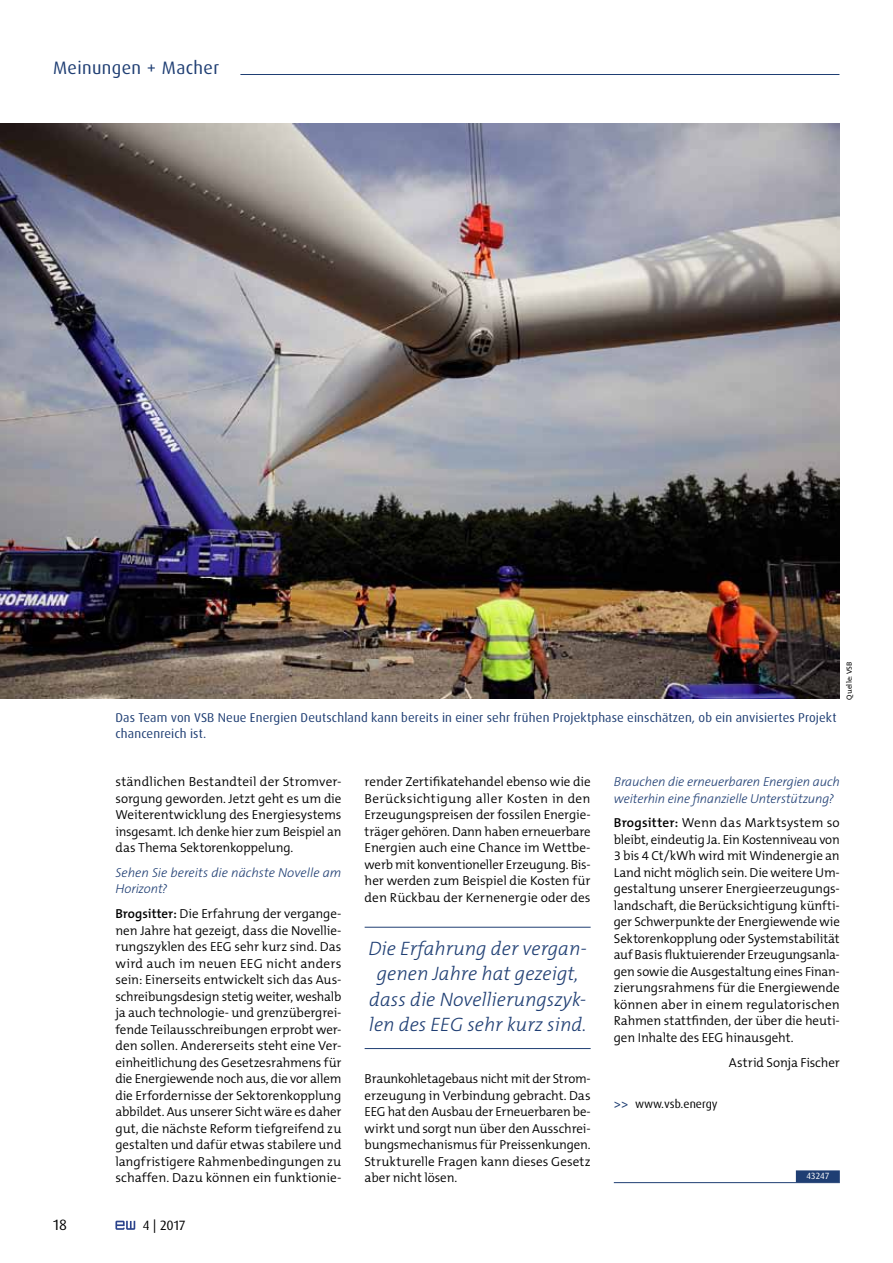
<style>
.page{position:relative;width:893px;height:1263px;background:#fff}
.page>*{position:absolute;margin:0;border:0;box-sizing:border-box;transform-origin:0 0}
.t1{font:italic 300 19.5px/25.5px "The Mix B3";color:#1f3e73;text-align:center}
.t2{font:18px "Dax OT";letter-spacing:.02em;color:#1f3e73}
.t3{font:15px "Dax OT";color:#000}
.t4{font:13.5px "Dax OT";color:#000}
.t5{font:300 13.05px/16.5px "The Mix B4";letter-spacing:-.005em;color:#000;text-align:justify}
.t6{font:italic 300 13.05px/16.5px "The Sans";letter-spacing:-.01em;color:#1f3e73}
.t7{font:12.75px/15.3px "Dax OT";letter-spacing:.01em;color:#1f3e73}
.t8{font:11.7px "Dax OT";color:#000}
.t9{font:9px "Dax OT";letter-spacing:.025em;color:#fff}
.t10{font:7.5px "The Mix";letter-spacing:.005em;color:#000}
.s1{font-family:"The Mix B6";font-weight:600}
.s2{font-size:15.75px;color:#1f3e73}
</style>
<div class="page">
<svg style="left:115px;top:1221px;width:20px;height:9px"></svg>
<hr style="left:240px;top:74px;width:599px;height:1px;background:#1f3e73">
<div style="left:796px;top:1170px;width:44px;height:12px;background:#1f3e73"></div>
<hr style="left:614px;top:1182px;width:226px;height:1px;background:#1f3e73">
<hr style="left:365px;top:927px;width:226px;height:1px;background:#1f3e73">
<hr style="left:365px;top:1048px;width:226px;height:1px;background:#1f3e73">
<img style="left:0;top:123px;width:840px;height:576px">
<h2 class="t2" style="left:53px;top:57px;width:167px">Meinungen + Macher</h2>
<p class="t7" style="left:115px;top:710px;width:723px">Das Team von VSB Neue Energien Deutschland kann bereits in einer sehr frühen Projektphase einschätzen, ob ein anvisiertes Projekt chancenreich ist.</p>
<p class="t10" style="left:844px;top:699px;width:39px;rotate:-90deg">Quelle: VSB</p>
<p class="t5" style="left:115px;top:774px;width:227px">ständlichen Bestandteil der Stromver&shy;sorgung geworden. Jetzt geht es um die Weiterentwicklung des Energiesystems insgesamt. Ich denke hier zum Beispiel an das Thema Sektorenkoppelung.</p>
<p class="t6" style="left:115px;top:864px;width:227px">Sehen Sie bereits die nächste Novelle am<br>Horizont?</p>
<p class="t5" style="left:115px;top:906px;width:228px"><span class="s1">Brogsitter:</span> Die Erfahrung der vergange&shy;nen Jahre hat gezeigt, dass die Novellie&shy;rungszyklen des EEG sehr kurz sind. Das wird auch im neuen EEG nicht anders sein: Einerseits entwickelt sich das Aus&shy;schreibungsdesign stetig weiter, weshalb ja auch technologie- und grenzübergrei&shy;fende Teilausschreibungen erprobt wer&shy;den sollen. Andererseits steht eine Ver&shy;einheitlichung des Gesetzesrahmens für die Energiewende noch aus, die vor allem die Erfordernisse der Sektorenkopplung abbildet. Aus unserer Sicht wäre es daher gut, die nächste Reform tiefgreifend zu gestalten und dafür etwas stabilere und langfristigere Rahmenbedingungen zu schaffen. Dazu können ein funktionie-</p>
<p class="t3" style="left:53px;top:1215px;width:16px">18</p>
<p class="t4" style="left:143px;top:1216px;width:44px">4 | 2017</p>
<p class="t5" style="left:365px;top:774px;width:228px">render Zertifikatehandel ebenso wie die Berücksichtigung aller Kosten in den Erzeugungspreisen der fossilen Energie&shy;träger gehören. Dann haben erneuerbare Energien auch eine Chance im Wettbe&shy;werb mit konventioneller Erzeugung. Bis&shy;her werden zum Beispiel die Kosten für den Rückbau der Kernenergie oder des</p>
<h1 class="t1" style="left:368px;top:936px;width:220px">Die Erfahrung der vergan&shy;genen Jahre hat gezeigt, dass die Novellierungszyk&shy;len des EEG sehr kurz sind.</h1>
<p class="t5" style="left:365px;top:1071px;width:227px">Braunkohletagebaus nicht mit der Strom&shy;erzeugung in Verbindung gebracht. Das EEG hat den Ausbau der Erneuerbaren be&shy;wirkt und sorgt nun über den Ausschrei&shy;bungsmechanismus für Preissenkungen.<br>Strukturelle Fragen kann dieses Gesetz aber nicht lösen.</p>
<p class="t6" style="left:614px;top:773px;width:227px">Brauchen die erneuerbaren Energien auch weiterhin eine finanzielle Unterstützung?</p>
<p class="t5" style="left:614px;top:815px;width:228px"><span class="s1">Brogsitter:</span> Wenn das Marktsystem so bleibt, eindeutig Ja. Ein Kostenniveau von 3 bis 4 Ct/kWh wird mit Windenergie an Land nicht möglich sein. Die weitere Um&shy;gestaltung unserer Energieerzeugungs&shy;landschaft, die Berücksichtigung künfti&shy;ger Schwerpunkte der Energiewende wie Sektorenkopplung oder Systemstabilität auf Basis fluktuierender Erzeugungsanla&shy;gen sowie die Ausgestaltung eines Finan&shy;zierungsrahmens für die Energiewende können aber in einem regulatorischen Rahmen stattfinden, der über die heuti&shy;gen Inhalte des EEG hinausgeht.</p>
<p class="t5" style="left:729px;top:1054px;width:112px">Astrid Sonja Fischer</p>
<p class="t8" style="left:614px;top:1096px;width:105px"><span class="s2">&gt;&gt;</span> www.vsb.energy</p>
<p class="t9" style="left:806px;top:1170px;width:24px">43247</p>
</div>
